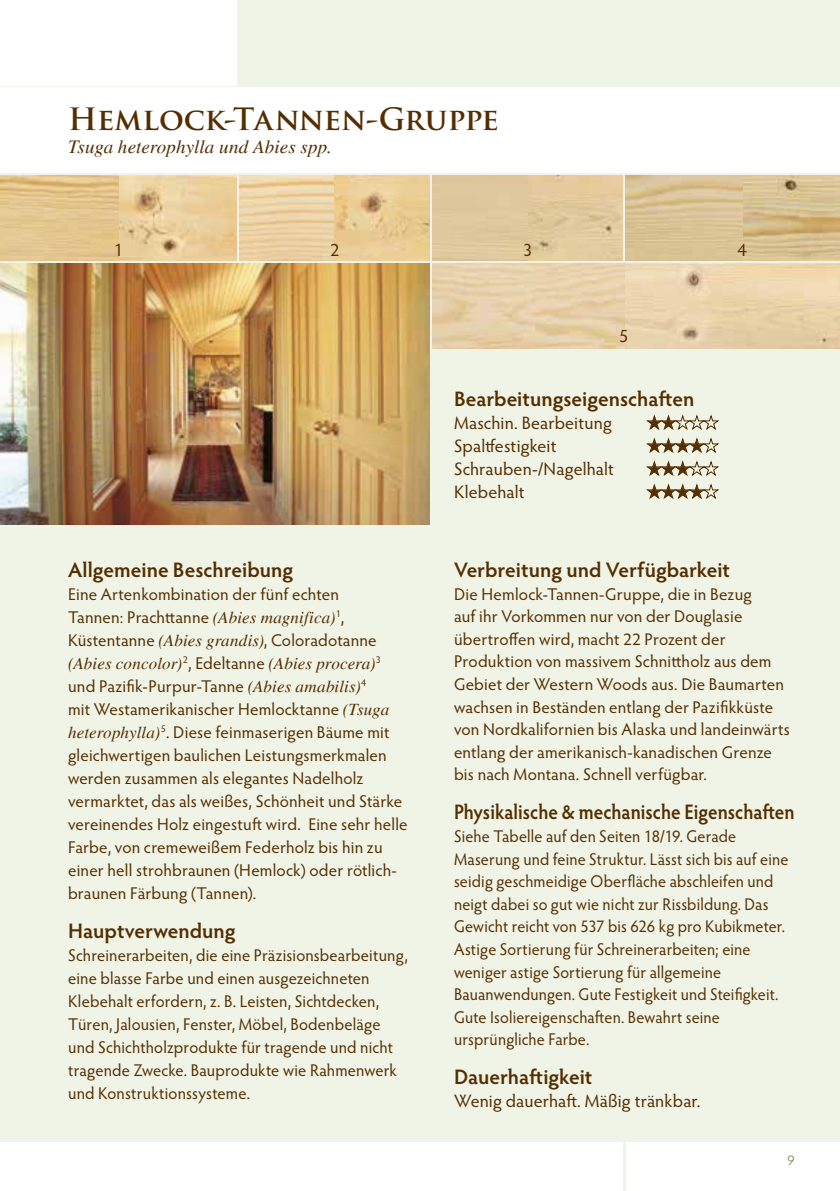
<style>
.page{position:relative;width:840px;height:1191px;background:#fff}
.page>*{position:absolute;margin:0;border:0;box-sizing:border-box;transform-origin:0 0}
.t1{font:700 30px "Trajan Pro";letter-spacing:-.005em;color:#542d00}
.t2{font:600 21px "Hypatia Sans Pro";color:#542d00}
.t3{font:600 21px "Hypatia Sans Pro";color:#542d00;scale:.9 1}
.t4{font:italic 19px "Times";letter-spacing:.005em;color:#542d00}
.t5{font:18px "Hypatia Sans Pro";letter-spacing:.01em;color:#542d00}
.t6{font:18px "Zapf Dingbats ITC";color:#542d00}
.t7{font:17px/23px "Hypatia Sans Pro";letter-spacing:.01em;color:#542d00}
.t8{font:17px/22.6px "Hypatia Sans Pro";letter-spacing:.01em;color:#542d00;scale:.95 1}
.t9{font:italic 17px "Times";letter-spacing:.005em;color:#542d00}
.t10{font:300 14px "Hypatia Sans Pro";color:#5a7411}
.s1{font-family:"Times";font-style:italic}
.s2{font-family:"Hypatia Sans Pro";font-style:normal}
</style>
<div class="page">
<div style="left:0;top:0;width:839px;height:1191px;background:#f0f4e6"></div>
<div style="left:0;top:1142px;width:622px;height:49px;background:#fff"></div>
<div style="left:625px;top:1142px;width:214px;height:49px;background:#fff"></div>
<div style="left:0;top:88px;width:839px;height:85px;background:#fff"></div>
<div style="left:0;top:0;width:237px;height:85px;background:#fff"></div>
<img style="left:625px;top:176px;width:214px;height:85px">
<img style="left:240px;top:176px;width:189px;height:85px">
<img style="left:432px;top:176px;width:190px;height:85px">
<img style="left:1px;top:176px;width:236px;height:85px">
<img style="left:432px;top:264px;width:407px;height:85px">
<img style="left:0;top:264px;width:429px;height:260px">
<svg style="left:646px;top:437px;width:73px;height:16px"></svg>
<svg style="left:646px;top:460px;width:73px;height:16px"></svg>
<svg style="left:646px;top:483px;width:73px;height:16px"></svg>
<img style="left:0;top:176px;width:1px;height:85px">
<svg style="left:646px;top:414px;width:73px;height:16px"></svg>
<h1 class="t1" style="left:68px;top:100px;width:432px">Hemlock-Tannen-Gruppe</h1>
<p class="t4" style="left:68px;top:136px;width:265px">Tsuga heterophylla und Abies spp.</p>
<p class="t5" style="left:114px;top:238px;width:11px">1</p>
<p class="t5" style="left:330px;top:238px;width:11px">2</p>
<p class="t5" style="left:523px;top:238px;width:11px">3</p>
<p class="t5" style="left:619px;top:324px;width:11px">5</p>
<p class="t2" style="left:454px;top:384px;width:241px">Bearbeitungseigenschaften</p>
<p class="t5" style="left:454px;top:410px;width:159px">Maschin. Bearbeitung</p>
<p class="t5" style="left:454px;top:433px;width:104px">Spaltfestigkeit</p>
<p class="t6" style="left:646px;top:437px;width:59px">★★★★</p>
<p class="t5" style="left:454px;top:456px;width:161px">Schrauben-/Nagelhalt</p>
<p class="t6" style="left:646px;top:460px;width:45px">★★★</p>
<p class="t5" style="left:454px;top:479px;width:72px">Klebehalt</p>
<p class="t6" style="left:646px;top:483px;width:59px">★★★★</p>
<p class="t5" style="left:737px;top:238px;width:11px">4</p>
<p class="t2" style="left:68px;top:555px;width:226px">Allgemeine Beschreibung</p>
<p class="t7" style="left:68px;top:582px;width:310px">Eine Artenkombination der fünf echten<br>Tannen: Prachttanne <span class="s1">(Abies magnifica)</span><sup>1</sup>,<br>Küstentanne <span class="s1">(Abies grandis)</span>, Coloradotanne</p>
<p class="t9" style="left:68px;top:654px;width:314px">(Abies concolor)<sup>2</sup><span class="s2">, Edeltanne</span> (Abies procera)<sup>3</sup></p>
<p class="t7" style="left:68px;top:674px;width:341px">und Pazifik-Purpur-Tanne <span class="s1">(Abies amabilis)</span><sup>4<br></sup>mit Westamerikanischer Hemlocktanne <span class="s1">(Tsuga heterophylla)</span><sup>5</sup>. Diese feinmaserigen Bäume mit gleichwertigen baulichen Leistungsmerkmalen werden zusammen als elegantes Nadelholz vermarktet, das als weißes, Schönheit und Stärke vereinendes Holz eingestuft wird. Eine sehr helle Farbe, von cremeweißem Federholz bis hin zu einer hell strohbraunen (Hemlock) oder rötlich&shy;braunen Färbung (Tannen).</p>
<p class="t2" style="left:68px;top:916px;width:169px">Hauptverwendung</p>
<p class="t7" style="left:68px;top:943px;width:341px">Schreinerarbeiten, die eine Präzisionsbearbeitung, eine blasse Farbe und einen ausgezeichneten Klebehalt erfordern, z. B. Leisten, Sichtdecken, Türen, Jalousien, Fenster, Möbel, Bodenbeläge und Schichtholzprodukte für tragende und nicht tragende Zwecke. Bauprodukte wie Rahmenwerk und Konstruktionssysteme.</p>
<p class="t2" style="left:454px;top:555px;width:277px">Verbreitung und Verfügbarkeit</p>
<p class="t7" style="left:454px;top:582px;width:337px">Die Hemlock-Tannen-Gruppe, die in Bezug<br>auf ihr Vorkommen nur von der Douglasie übertroffen wird, macht 22 Prozent der Produktion von massivem Schnittholz aus dem Gebiet der Western Woods aus. Die Baumarten wachsen in Beständen entlang der Pazifikküste von Nordkalifornien bis Alaska und landeinwärts entlang der amerikanisch-kanadischen Grenze bis nach Montana. Schnell verfügbar.</p>
<p class="t3" style="left:454px;top:797px;width:379px">Physikalische &amp; mechanische Eigenschaften</p>
<p class="t8" style="left:454px;top:824px;width:353px">Siehe Tabelle auf den Seiten 18/19. Gerade Maserung und feine Struktur. Lässt sich bis auf eine seidig geschmeidige Oberfläche abschleifen und neigt dabei so gut wie nicht zur Rissbildung. Das Gewicht reicht von 537 bis 626 kg pro Kubikmeter.<br>Astige Sortierung für Schreinerarbeiten; eine weniger astige Sortierung für allgemeine Bauanwendungen. Gute Festigkeit und Steifigkeit.<br>Gute Isoliereigenschaften. Bewahrt seine ursprüngliche Farbe.</p>
<p class="t2" style="left:454px;top:1062px;width:140px">Dauerhaftigkeit</p>
<p class="t5" style="left:454px;top:1089px;width:248px">Wenig dauerhaft. Mäßig tränkbar.</p>
<p class="t10" style="left:787px;top:1151px;width:9px">9</p>
</div>
